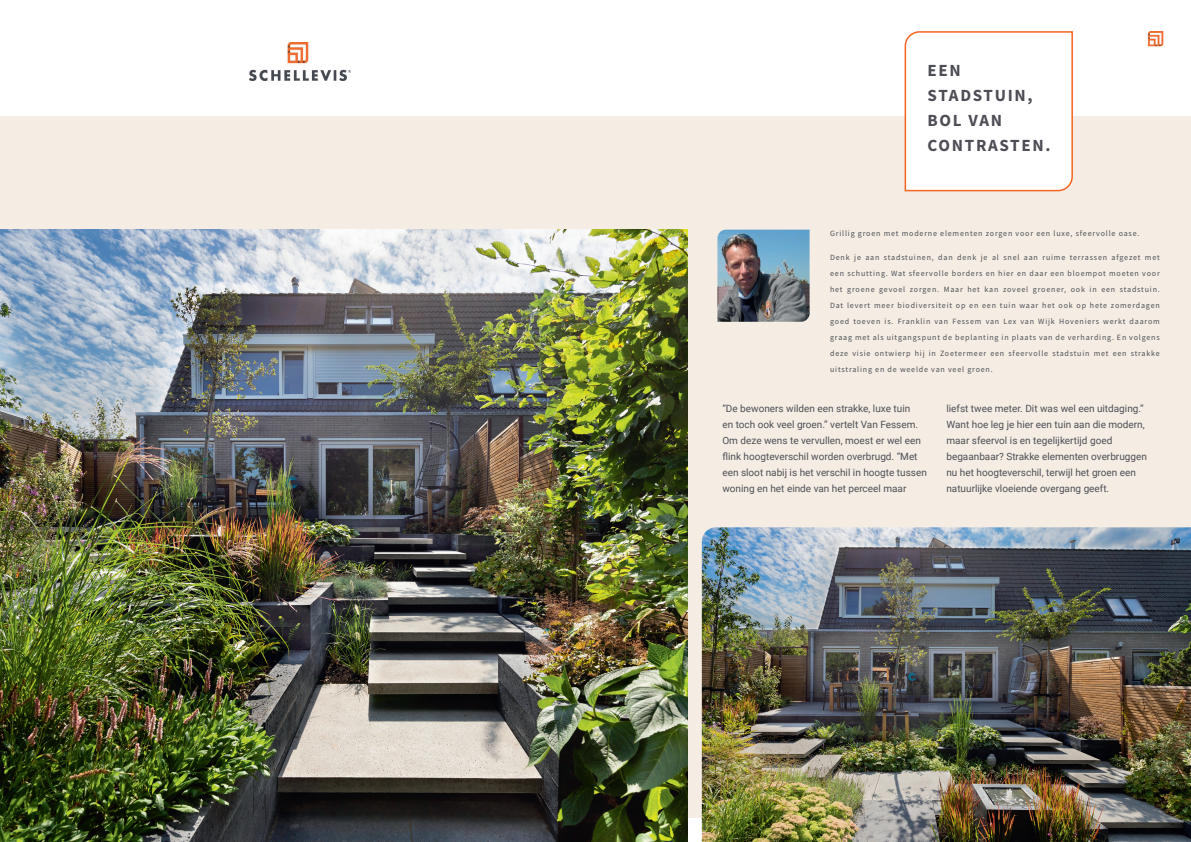
<style>
.page{position:relative;width:1191px;height:842px;background:#fff}
.page>*{position:absolute;margin:0;border:0;box-sizing:border-box;transform-origin:0 0}
.t1{font:700 17px/25px "Source Sans Pro";letter-spacing:.1em;color:#4d4e55}
.t2{font:10px/16px "Roboto";color:#4d4e55}
.t3{font:8px/16px "Source Sans Pro";letter-spacing:.1em;color:#4d4e55;text-align:justify}
</style>
<div class="page">
<div style="left:0;top:116px;width:1191px;height:702px;background:#f5ede3"></div>
<img style="left:1147px;top:31px;width:17px;height:16px">
<img style="left:0;top:230px;width:687px;height:612px">
<img style="left:717px;top:230px;width:92px;height:92px">
<img style="left:702px;top:527px;width:489px;height:315px">
<img style="left:250px;top:43px;width:100px;height:37px">
<svg style="left:904px;top:31px;width:169px;height:161px"></svg>
<h1 class="t1" style="left:927px;top:57px;width:124px">EEN<br>STADSTUIN,<br>BOL VAN<br>CONTRASTEN.</h1>
<p class="t3" style="left:830px;top:225px;width:311px">Grillig groen met moderne elementen zorgen voor een luxe, sfeervolle oase.</p>
<p class="t3" style="left:830px;top:249px;width:331px">Denk je aan stadstuinen, dan denk je al snel aan ruime terrassen afgezet met een schutting. Wat sfeervolle borders en hier en daar een bloempot moeten voor het groene gevoel zorgen. Maar het kan zoveel groener, ook in een stadstuin.<br>Dat levert meer biodiversiteit op en een tuin waar het ook op hete zomerdagen goed toeven is. Franklin van Fessem van Lex van Wijk Hoveniers werkt daarom graag met als uitgangspunt de beplanting in plaats van de verharding. En volgens deze visie ontwierp hij in Zoetermeer een sfeervolle stadstuin met een strakke uitstraling en de weelde van veel groen.</p>
<p class="t2" style="left:722px;top:400px;width:206px">“De bewoners wilden een strakke, luxe tuin<br>en toch ook veel groen.” vertelt Van Fessem.<br>Om deze wens te vervullen, moest er wel een flink hoogteverschil worden overbrugd. “Met een sloot nabij is het verschil in hoogte tussen woning en het einde van het perceel maar</p>
<p class="t2" style="left:946px;top:400px;width:202px">liefst twee meter. Dit was wel een uitdaging.” Want hoe leg je hier een tuin aan die modern, maar sfeervol is en tegelijkertijd goed begaanbaar? Strakke elementen overbruggen nu het hoogteverschil, terwijl het groen een natuurlijke vloeiende overgang geeft.</p>
</div>
